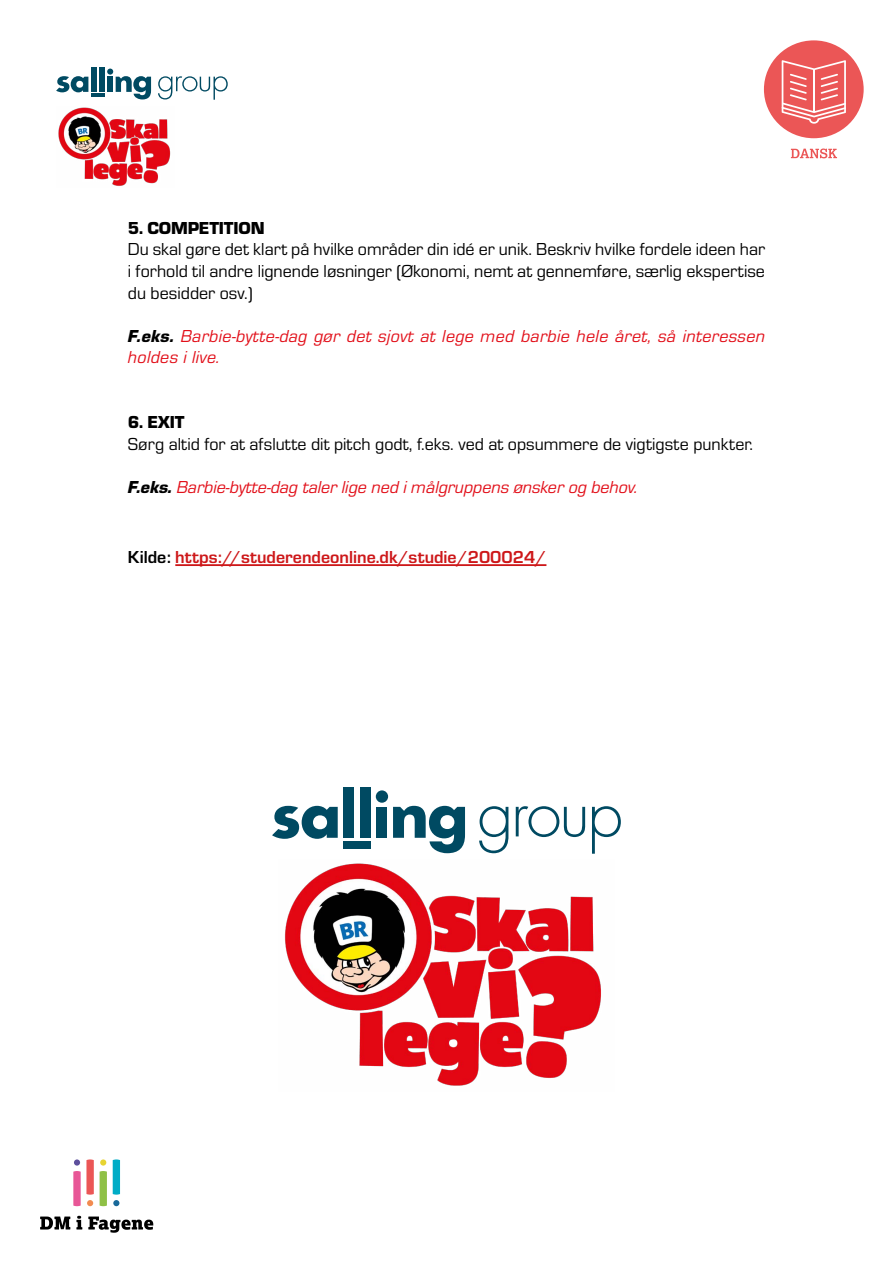
<style>
.page{position:relative;width:893px;height:1263px;background:#fff}
.page>*{position:absolute;margin:0;border:0;box-sizing:border-box;transform-origin:0 0}
.t1{font:18px/21.6px "Eurostile";color:#000;text-align:justify}
.t2{font:italic 18px/21.6px "Eurostile";letter-spacing:.02em;color:#e2101a}
.t3{font:italic 18px "Eurostile";color:#e2101a}
.t4{font:700 18px "Eurostile";color:#cd1719}
.t5{font:900 18px "Eurostile";letter-spacing:-.01em;color:#000}
.s1{font-weight:900;color:#000}
.s2{color:#000}
</style>
<div class="page">
<svg style="left:113px;top:1159px;width:7px;height:47px"></svg>
<svg style="left:100px;top:1159px;width:6px;height:6px"></svg>
<svg style="left:100px;top:1171px;width:7px;height:35px"></svg>
<svg style="left:73px;top:1159px;width:21px;height:47px"></svg>
<svg style="left:40px;top:1216px;width:30px;height:13px"></svg>
<svg style="left:76px;top:1216px;width:6px;height:13px"></svg>
<svg style="left:88px;top:1216px;width:65px;height:17px"></svg>
<div style="left:764px;top:40px;width:100px;height:98px;background:#eb5656;border-radius:50%"></div>
<svg style="left:782px;top:60px;width:64px;height:64px"></svg>
<svg style="left:791px;top:148px;width:46px;height:10px"></svg>
<div style="left:91px;top:67px;width:6px;height:25px;background:#004a62"></div>
<div style="left:99px;top:67px;width:6px;height:25px;background:#004a62"></div>
<svg style="left:107px;top:69px;width:44px;height:30px"></svg>
<hr style="left:91px;top:93px;width:14px;height:4px;background:#004a62">
<svg style="left:56px;top:76px;width:32px;height:16px"></svg>
<svg style="left:158px;top:76px;width:70px;height:24px"></svg>
<img style="left:58px;top:107px;width:113px;height:79px">
<hr style="left:175px;top:564px;width:371px;height:2px;background:#cd1719">
<img style="left:284px;top:863px;width:317px;height:223px">
<div style="left:343px;top:788px;width:11px;height:50px;background:#004a62"></div>
<div style="left:360px;top:788px;width:11px;height:50px;background:#004a62"></div>
<div style="left:376px;top:790px;width:12px;height:13px;background:#004a62;border-radius:50%"></div>
<div style="left:376px;top:807px;width:11px;height:31px;background:#004a62"></div>
<svg style="left:393px;top:806px;width:72px;height:47px"></svg>
<div style="left:343px;top:841px;width:28px;height:8px;background:#004a62"></div>
<svg style="left:272px;top:806px;width:66px;height:33px"></svg>
<svg style="left:479px;top:806px;width:29px;height:47px"></svg>
<svg style="left:516px;top:806px;width:69px;height:31px"></svg>
<svg style="left:592px;top:806px;width:29px;height:48px"></svg>
<p class="t5" style="left:128px;top:215px;width:138px">5. COMPETITION</p>
<p class="t1" style="left:128px;top:238px;width:639px">Du skal gøre det klart på hvilke områder din idé er unik. Beskriv hvilke fordele ideen har i forhold til andre lignende løsninger (Økonomi, nemt at gennemføre, særlig ekspertise du besidder osv.)</p>
<p class="t2" style="left:128px;top:324px;width:639px"><span class="s1">F.eks.</span> Barbie-bytte-dag gør det sjovt at lege med barbie hele året, så interessen holdes i live.</p>
<p class="t5" style="left:128px;top:409px;width:58px">6. EXIT</p>
<p class="t1" style="left:128px;top:432px;width:627px">Sørg altid for at afslutte dit pitch godt, f.eks. ved at opsummere de vigtigste punkter.</p>
<p class="t3" style="left:128px;top:475px;width:511px"><span class="s1">F.eks.</span> Barbie-bytte-dag taler lige ned i målgruppens ønsker og behov.</p>
<p class="t4" style="left:128px;top:544px;width:420px"><span class="s2">Kilde:</span> https://studerendeonline.dk/studie/200024/</p>
</div>
